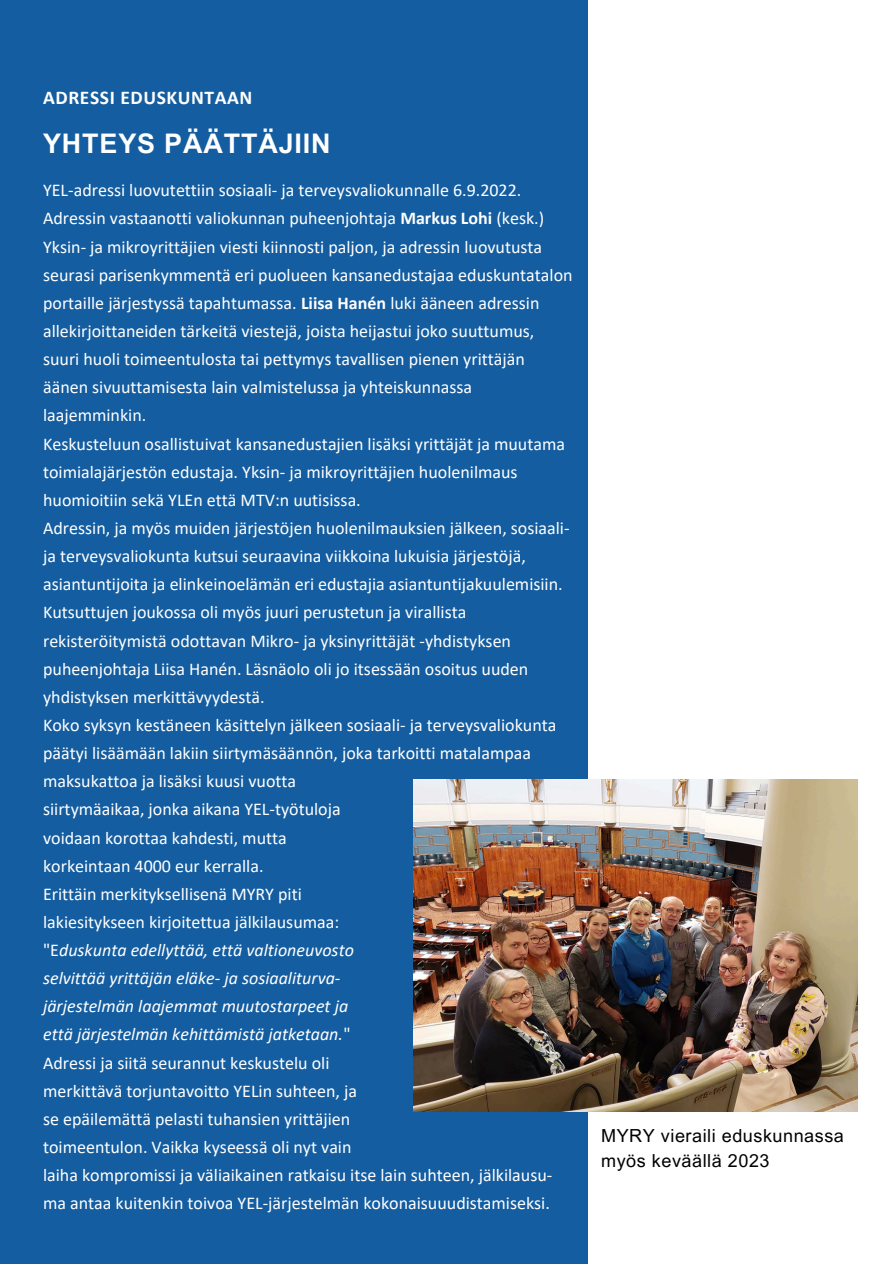
<style>
.page{position:relative;width:894px;height:1264px;background:#fff}
.page>*{position:absolute;margin:0;border:0;box-sizing:border-box;transform-origin:0 0}
.t1{font:700 27px "Arial MT Pro";letter-spacing:.03em;color:#fff}
.t2{font:700 19.5px "Calibri";letter-spacing:.03em;color:#fff}
.t3{font:18px/28.2px "Calibri";color:#fff}
.t4{font:italic 18px "Calibri";color:#fff}
.t5{font:18px/24.8px "Arial MT Pro";letter-spacing:.03em;color:#000}
.s1{font-weight:700}
.s2{font-style:normal}
</style>
<div class="page">
<div style="left:0;top:0;width:587px;height:1263px;background:#145da0"></div>
<img style="left:413px;top:779px;width:443px;height:332px">
<p class="t2" style="left:43px;top:90px;width:211px">ADRESSI EDUSKUNTAAN</p>
<p class="t1" style="left:43px;top:133px;width:289px">YHTEYS PÄÄTTÄJIIN</p>
<h2 class="t3" style="left:43px;top:178px;width:531px">YEL-adressi luovutettiin sosiaali- ja terveysvaliokunnalle 6.9.2022.<br>Adressin vastaanotti valiokunnan puheenjohtaja <span class="s1">Markus Lohi</span> (kesk.)<br>Yksin- ja mikroyrittäjien viesti kiinnosti paljon, ja adressin luovutusta seurasi parisenkymmentä eri puolueen kansanedustajaa eduskuntatalon portaille järjestyssä tapahtumassa. <span class="s1">Liisa Hanén</span> luki ääneen adressin allekirjoittaneiden tärkeitä viestejä, joista heijastui joko suuttumus, suuri huoli toimeentulosta tai pettymys tavallisen pienen yrittäjän äänen sivuuttamisesta lain valmistelussa ja yhteiskunnassa laajemminkin.</h2>
<h1 class="t3" style="left:43px;top:431px;width:523px">Keskusteluun osallistuivat kansanedustajien lisäksi yrittäjät ja muutama toimialajärjestön edustaja. Yksin- ja mikroyrittäjien huolenilmaus huomioitiin sekä YLEn että MTV:n uutisissa.</h1>
<p class="t3" style="left:43px;top:515px;width:528px">Adressin, ja myös muiden järjestöjen huolenilmauksien jälkeen, sosiaali&shy;ja terveysvaliokunta kutsui seuraavina viikkoina lukuisia järjestöjä, asiantuntijoita ja elinkeinoelämän eri edustajia asiantuntijakuulemisiin.<br>Kutsuttujen joukossa oli myös juuri perustetun ja virallista rekisteröitymistä odottavan Mikro- ja yksinyrittäjät -yhdistyksen puheenjohtaja Liisa Hanén. Läsnäolo oli jo itsessään osoitus uuden yhdistyksen merkittävyydestä.</p>
<p class="t3" style="left:43px;top:712px;width:514px">Koko syksyn kestäneen käsittelyn jälkeen sosiaali- ja terveysvaliokunta päätyi lisäämään lakiin siirtymäsäännön, joka tarkoitti matalampaa maksukattoa ja lisäksi kuusi vuotta</p>
<p class="t3" style="left:43px;top:796px;width:299px">siirtymäaikaa, jonka aikana YEL-työtuloja</p>
<p class="t3" style="left:43px;top:825px;width:245px">voidaan korottaa kahdesti, mutta</p>
<p class="t3" style="left:43px;top:853px;width:222px">korkeintaan 4000 eur kerralla.</p>
<p class="t3" style="left:43px;top:881px;width:260px">Erittäin merkityksellisenä MYRY piti</p>
<p class="t3" style="left:43px;top:909px;width:297px">lakiesitykseen kirjoitettua jälkilausumaa:</p>
<p class="t4" style="left:43px;top:942px;width:312px"><span class="s2">"E</span>duskunta edellyttää, että valtioneuvosto</p>
<p class="t4" style="left:43px;top:970px;width:299px">selvittää yrittäjän eläke- ja sosiaaliturva-</p>
<p class="t4" style="left:43px;top:998px;width:306px">järjestelmän laajemmat muutostarpeet ja</p>
<p class="t4" style="left:43px;top:1026px;width:309px">että järjestelmän kehittämistä jatketaan.<span class="s2">"</span></p>
<p class="t3" style="left:43px;top:1050px;width:288px">Adressi ja siitä seurannut keskustelu oli</p>
<p class="t3" style="left:43px;top:1078px;width:315px">merkittävä torjuntavoitto YELin suhteen, ja</p>
<p class="t3" style="left:43px;top:1106px;width:308px">se epäilemättä pelasti tuhansien yrittäjien</p>
<p class="t3" style="left:43px;top:1134px;width:310px">toimeentulon. Vaikka kyseessä oli nyt vain</p>
<p class="t3" style="left:43px;top:1162px;width:510px">laiha kompromissi ja väliaikainen ratkaisu itse lain suhteen, jälkilausu&shy;ma antaa kuitenkin toivoa YEL-järjestelmän kokonaisuuudistamiseksi.</p>
<p class="t5" style="left:601px;top:1125px;width:244px">MYRY vieraili eduskunnassa myös keväällä 2023</p>
</div>
